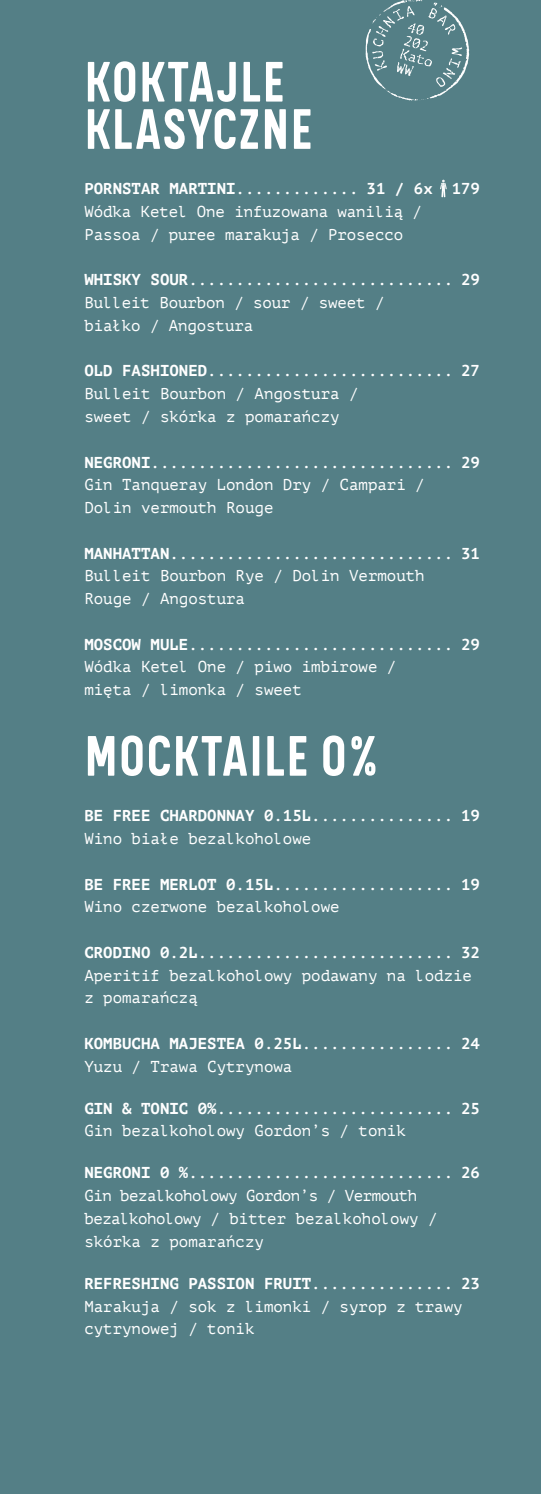
<style>
.page{position:relative;width:541px;height:1494px;background:#fff}
.page>*{position:absolute;margin:0;border:0;box-sizing:border-box;transform-origin:0 0}
.t1{font:700 56px "Kelpt A3";letter-spacing:.02em;color:#fff}
.t2{font:15.75px/22.8px "PT Mono";color:#fff}
.t3{font:700 15.75px "PT Mono";color:#fff}
.t4{font:15.75px "PT Mono";letter-spacing:-.03em;color:#fff}
</style>
<div class="page">
<div style="left:0;top:0;width:541px;height:1493px;background:#547f86"></div>
<svg style="left:440px;top:180px;width:7px;height:17px"></svg>
<svg style="left:365px;top:0;width:104px;height:101px"></svg>
<p class="t1" style="left:84px;top:47px;width:202px">KOKTAJLE</p>
<p class="t1" style="left:84px;top:95px;width:230px">KLASYCZNE</p>
<p class="t3" style="left:84px;top:179px;width:397px">PORNSTAR MARTINI............. 31 / 6x 179</p>
<p class="t2" style="left:84px;top:200px;width:339px">Wódka Ketel One infuzowana wanilią /</p>
<p class="t2" style="left:84px;top:223px;width:320px">Passoa / puree marakuja / Prosecco</p>
<p class="t3" style="left:84px;top:270px;width:397px">WHISKY SOUR............................ 29</p>
<p class="t2" style="left:84px;top:291px;width:301px">Bulleit Bourbon / sour / sweet /</p>
<p class="t2" style="left:84px;top:314px;width:170px">białko / Angostura</p>
<p class="t3" style="left:84px;top:361px;width:397px">OLD FASHIONED.......................... 27</p>
<p class="t2" style="left:84px;top:382px;width:276px">Bulleit Bourbon / Angostura /</p>
<p class="t2" style="left:84px;top:405px;width:257px">sweet / skórka z pomarańczy</p>
<p class="t3" style="left:84px;top:452px;width:397px">NEGRONI................................ 29</p>
<p class="t2" style="left:84px;top:473px;width:342px">Gin Tanqueray London Dry / Campari /</p>
<p class="t2" style="left:84px;top:496px;width:191px">Dolin vermouth Rouge</p>
<p class="t3" style="left:84px;top:543px;width:397px">MANHATTAN.............................. 31</p>
<p class="t2" style="left:84px;top:564px;width:342px">Bulleit Bourbon Rye / Dolin Vermouth</p>
<p class="t2" style="left:84px;top:587px;width:162px">Rouge / Angostura</p>
<p class="t3" style="left:84px;top:634px;width:397px">MOSCOW MULE............................ 29</p>
<p class="t2" style="left:84px;top:655px;width:313px">Wódka Ketel One / piwo imbirowe /</p>
<p class="t2" style="left:84px;top:678px;width:219px">mięta / limonka / sweet</p>
<p class="t1" style="left:84px;top:721px;width:296px">MOCKTAILE 0%</p>
<p class="t3" style="left:84px;top:806px;width:397px">BE FREE CHARDONNAY 0.15L............... 19</p>
<p class="t2" style="left:84px;top:827px;width:228px">Wino białe bezalkoholowe</p>
<p class="t3" style="left:84px;top:874px;width:397px">BE FREE MERLOT 0.15L................... 19</p>
<p class="t2" style="left:84px;top:895px;width:257px">Wino czerwone bezalkoholowe</p>
<p class="t3" style="left:84px;top:942px;width:397px">CRODINO 0.2L........................... 32</p>
<p class="t2" style="left:84px;top:963px;width:389px">Aperitif bezalkoholowy podawany na lodzie z pomarańczą</p>
<p class="t3" style="left:84px;top:1033px;width:397px">KOMBUCHA MAJESTEA 0.25L................ 24</p>
<p class="t2" style="left:84px;top:1054px;width:209px">Yuzu / Trawa Cytrynowa</p>
<p class="t3" style="left:84px;top:1098px;width:397px">GIN &amp; TONIC 0%......................... 25</p>
<p class="t2" style="left:84px;top:1119px;width:323px">Gin bezalkoholowy Gordon’s / tonik</p>
<p class="t3" style="left:84px;top:1163px;width:397px">NEGRONI 0 %............................ 26</p>
<p class="t4" style="left:84px;top:1186px;width:334px">Gin bezalkoholowy Gordon’s / Vermouth</p>
<p class="t2" style="left:84px;top:1207px;width:354px">bezalkoholowy / bitter bezalkoholowy / skórka z pomarańczy</p>
<p class="t3" style="left:84px;top:1273px;width:397px">REFRESHING PASSION FRUIT............... 23</p>
<p class="t2" style="left:84px;top:1294px;width:380px">Marakuja / sok z limonki / syrop z trawy cytrynowej / tonik</p>
</div>
